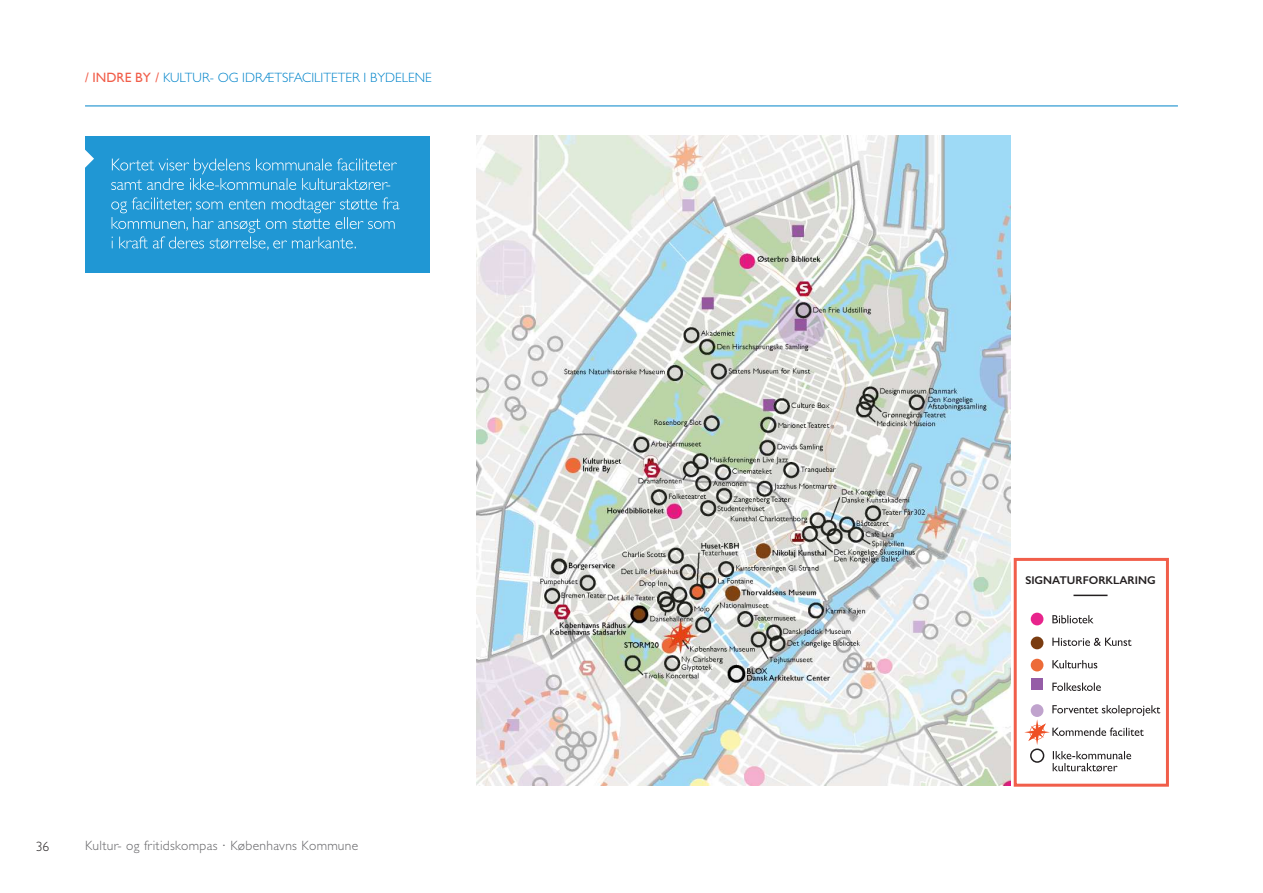
<style>
.page{position:relative;width:1263px;height:893px;background:#fff}
.page>*{position:absolute;margin:0;border:0;box-sizing:border-box;transform-origin:0 0}
.t1{font:300 13.5px "Gill Sans";color:#0084ca}
.t2{font:300 13.5px "Gill Sans";letter-spacing:.025em;color:#636366}
.t3{font:300 13.5px "Gill Sans";color:#231f20}
.t4{font:600 11.25px "Gill Sans";color:#231f20}
.s1{font-weight:400;color:#f15e4a}
</style>
<div class="page">
<hr style="left:85px;top:106px;width:1093px;height:1px;background:#0084ca">
<div style="left:85px;top:136px;width:344px;height:136px;background:#2097d4"></div>
<svg style="left:85px;top:150px;width:9px;height:18px"></svg>
<svg style="left:111px;top:197px;width:288px;height:53px"></svg>
<svg style="left:111px;top:158px;width:286px;height:32px"></svg>
<div style="left:1014px;top:558px;width:155px;height:229px;border:3px solid #f15e4a"></div>
<hr style="left:1073px;top:595px;width:34px;height:1px;background:#231f20">
<div style="left:1031px;top:613px;width:12px;height:12px;background:#e8248c;border-radius:50%"></div>
<div style="left:1031px;top:659px;width:12px;height:12px;background:#ed6b38;border-radius:50%"></div>
<div style="left:1031px;top:637px;width:12px;height:12px;background:#7a3c11;border-radius:50%"></div>
<div style="left:1031px;top:704px;width:12px;height:13px;background:#d2bfdc;border-radius:50%"></div>
<div style="left:1031px;top:678px;width:12px;height:12px;background:#955da7"></div>
<svg style="left:1024px;top:705px;width:136px;height:40px"></svg>
<svg style="left:1052px;top:683px;width:49px;height:8px"></svg>
<svg style="left:1052px;top:660px;width:45px;height:8px"></svg>
<svg style="left:1052px;top:638px;width:79px;height:8px"></svg>
<svg style="left:1052px;top:615px;width:41px;height:8px"></svg>
<div style="left:1030px;top:748px;width:14px;height:15px;border:1px solid #231f20;border-radius:50%"></div>
<svg style="left:1053px;top:751px;width:78px;height:21px"></svg>
<img style="left:477px;top:135px;width:533px;height:651px">
<p class="t1" style="left:85px;top:70px;width:348px"><span class="s1">/ INDRE BY /</span> KULTUR- OG IDRÆTSFACILITETER I BYDELENE</p>
<p class="t3" style="left:36px;top:839px;width:15px">36</p>
<p class="t2" style="left:85px;top:837px;width:275px">Kultur- og fritidskompas · Københavns Kommune</p>
<p class="t4" style="left:1025px;top:576px;width:132px">SIGNATURFORKLARING</p>
</div>
